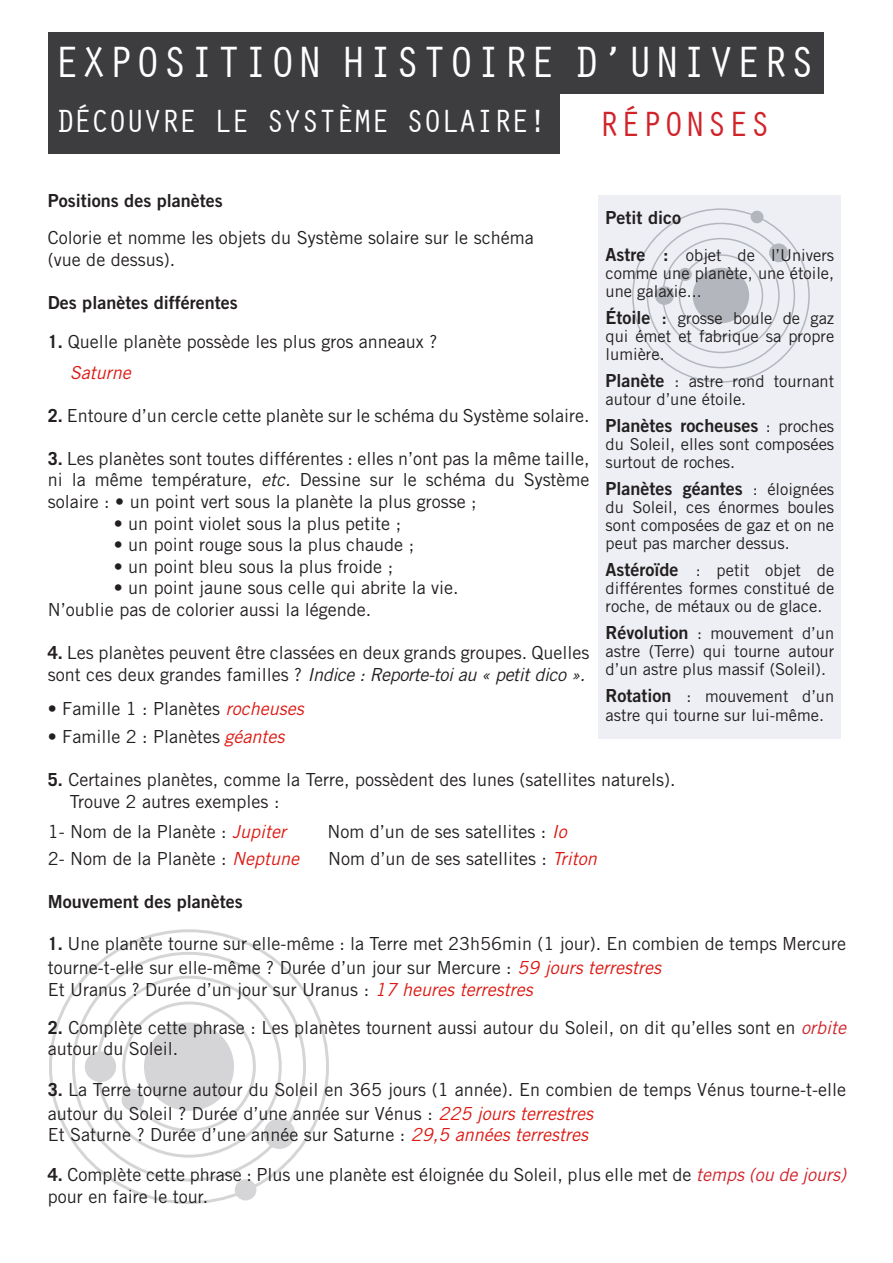
<style>
.page{position:relative;width:893px;height:1263px;background:#fff}
.page>*{position:absolute;margin:0;border:0;box-sizing:border-box;transform-origin:0 0}
.t1{font:45px "Orator";color:#fff}
.t2{font:36px "Orator";color:#d1232a}
.t3{font:33px "Orator";letter-spacing:-.07em;color:#fff}
.t4{font:18px/21.6px "Trade Gothic";color:#231f20}
.t5{font:18px "Trade Gothic Bold Two";color:#231f20}
.t6{font:16.5px/18px "Trade Gothic";color:#231f20;text-align:justify}
.s1{font-weight:700}
.s2{font-style:italic;color:#dc1912}
.s3{font-style:italic}
.s4{font-style:italic;color:#d1232a}
.s5{font-family:"Trade Gothic Bold Two";font-size:18px}
.s6{font-family:"Trade Gothic Bold Two"}
.s7{font-family:"Trade Gothic";font-size:16.5px}
</style>
<div class="page">
<svg style="left:49px;top:929px;width:280px;height:275px"></svg>
<div style="left:123px;top:1090px;width:20px;height:19px;background:#d5d5d7;border-radius:50%"></div>
<div style="left:122px;top:1089px;width:22px;height:22px;border:3px solid #939598;border-radius:50%"></div>
<div style="left:86px;top:1053px;width:29px;height:27px;background:#d5d5d7;border-radius:50%"></div>
<div style="left:85px;top:1051px;width:31px;height:31px;border:3px solid #939598;border-radius:50%"></div>
<div style="left:265px;top:1120px;width:29px;height:27px;background:#d5d5d7;border-radius:50%"></div>
<div style="left:264px;top:1118px;width:31px;height:31px;border:3px solid #939598;border-radius:50%"></div>
<div style="left:236px;top:1181px;width:19px;height:18px;background:#d5d5d7;border-radius:50%"></div>
<div style="left:235px;top:1179px;width:21px;height:21px;border:3px solid #939598;border-radius:50%"></div>
<div style="left:48px;top:91px;width:511px;height:62px;background:#3d3d40"></div>
<div style="left:48px;top:32px;width:776px;height:61px;background:#3d3d40"></div>
<div style="left:598px;top:195px;width:243px;height:544px;background:#edeff4"></div>
<h1 class="t1" style="left:53px;top:40px;width:764px">EXPOSITION HISTOIRE D’UNIVERS</h1>
<h3 class="t3" style="left:55px;top:104px;width:494px">DÉCOUVRE LE SYSTÈME SOLAIRE!</h3>
<h2 class="t2" style="left:598px;top:106px;width:174px">RÉPONSES</h2>
<p class="t5" style="left:48px;top:190px;width:176px">Positions des planètes</p>
<p class="t4" style="left:48px;top:227px;width:487px">Colorie et nomme les objets du Système solaire sur le schéma (vue de dessus).</p>
<p class="t5" style="left:48px;top:291px;width:191px">Des planètes différentes</p>
<p class="t4" style="left:70px;top:326px;width:369px;line-height:30.6px;text-indent:-22px"><span class="s1">1.</span> Quelle planète possède les plus gros anneaux ?<br><span class="s2">Saturne</span></p>
<p class="t4" style="left:48px;top:404px;width:543px"><span class="s1">2.</span> Entoure d’un cercle cette planète sur le schéma du Système solaire.</p>
<p class="t4" style="left:48px;top:447px;width:543px;text-align:justify"><span class="s1">3.</span> Les planètes sont toutes différentes : elles n’ont pas la même taille, ni la même température, <span class="s3">etc.</span> Dessine sur le schéma du Système solaire : • un point vert sous la planète la plus grosse ;</p>
<p class="t4" style="left:114px;top:512px;width:289px">• un point violet sous la plus petite ;</p>
<p class="t4" style="left:114px;top:534px;width:302px">• un point rouge sous la plus chaude ;</p>
<p class="t4" style="left:114px;top:555px;width:281px">• un point bleu sous la plus froide ;</p>
<p class="t4" style="left:48px;top:577px;width:412px;text-indent:66px">• un point jaune sous celle qui abrite la vie.<br>N’oublie pas de colorier aussi la légende.</p>
<p class="t4" style="left:48px;top:642px;width:543px"><span class="s1">4.</span> Les planètes peuvent être classées en deux grands groupes. Quelles sont ces deux grandes familles ? <span class="s3">Indice : Reporte-toi au « petit dico ».</span></p>
<p class="t4" style="left:48px;top:698px;width:257px">• Famille 1 : Planètes <span class="s2">rocheuses</span></p>
<p class="t4" style="left:48px;top:725px;width:238px">• Famille 2 : Planètes <span class="s2">géantes</span></p>
<p class="t4" style="left:70px;top:769px;width:607px;text-indent:-22px"><span class="s1">5.</span> Certaines planètes, comme la Terre, possèdent des lunes (satellites naturels).<br>Trouve 2 autres exemples :</p>
<p class="t4" style="left:48px;top:820px;width:240px">1- Nom de la Planète : <span class="s2">Jupiter</span></p>
<p class="t4" style="left:327px;top:820px;width:241px">Nom d’un de ses satellites : <span class="s2">Io</span></p>
<p class="t4" style="left:48px;top:847px;width:253px">2- Nom de la Planète : <span class="s2">Neptune</span></p>
<p class="t4" style="left:328px;top:847px;width:270px">Nom d’un de ses satellites : <span class="s2">Triton</span></p>
<p class="t5" style="left:48px;top:890px;width:196px">Mouvement des planètes</p>
<p class="t4" style="left:48px;top:931px;width:800px;line-height:24px"><span class="s1">1.</span> Une planète tourne sur elle-même : la Terre met 23h56min (1 jour). En combien de temps Mercure tourne-t-elle sur elle-même ? Durée d’un jour sur Mercure : <span class="s2">59 jours terrestres</span></p>
<p class="t4" style="left:48px;top:978px;width:486px">Et Uranus ? Durée d’un jour sur Uranus : <span class="s2">17 heures terrestres</span></p>
<p class="t4" style="left:48px;top:1016px;width:800px"><span class="s1">2.</span> Complète cette phrase : Les planètes tournent aussi autour du Soleil, on dit qu’elles sont en <span class="s4">orbite </span>autour du Soleil.</p>
<p class="t4" style="left:48px;top:1077px;width:800px;line-height:24px"><span class="s1">3.</span> La Terre tourne autour du Soleil en 365 jours (1 année). En combien de temps Vénus tourne-t-elle autour du Soleil ? Durée d’une année sur Vénus : <span class="s2">225 jours terrestres</span></p>
<p class="t4" style="left:48px;top:1124px;width:542px">Et Saturne ? Durée d’une année sur Saturne : <span class="s2">29,5 années terrestres</span></p>
<p class="t4" style="left:48px;top:1163px;width:800px"><span class="s1">4.</span> Complète cette phrase : Plus une planète est éloignée du Soleil, plus elle met de <span class="s4">temps (ou de jours) </span>pour en faire le tour.</p>
<p class="t5" style="left:606px;top:206px;width:77px">Petit dico</p>
<p class="t6" style="left:606px;top:246px;width:230px"><span class="s5">Astre :</span> objet de l’Univers comme une planète, une étoile, une galaxie...</p>
<p class="t6" style="left:606px;top:309px;width:230px"><span class="s5">Étoile</span> <span class="s6">:</span> grosse boule de gaz qui émet et fabrique sa propre lumière.</p>
<p class="t6" style="left:606px;top:372px;width:230px"><span class="s5">Planète</span> : astre rond tournant autour d’une étoile.</p>
<p class="t5" style="left:606px;top:415px;width:230px">Planètes rocheuses <span class="s7">: proches</span></p>
<p class="t6" style="left:606px;top:435px;width:230px">du Soleil, elles sont composées surtout de roches.</p>
<p class="t5" style="left:606px;top:478px;width:230px">Planètes géantes <span class="s7">: éloignées</span></p>
<p class="t6" style="left:606px;top:498px;width:230px">du Soleil, ces énormes boules sont composées de gaz et on ne peut pas marcher dessus.</p>
<p class="t6" style="left:606px;top:561px;width:230px"><span class="s5">Astéroïde</span> : petit objet de différentes formes constitué de roche, de métaux ou de glace.</p>
<p class="t6" style="left:606px;top:624px;width:230px"><span class="s5">Révolution</span> : mouvement d’un astre (Terre) qui tourne autour d’un astre plus massif (Soleil).</p>
<p class="t6" style="left:606px;top:687px;width:230px"><span class="s5">Rotation</span> : mouvement d’un astre qui tourne sur lui-même.</p>
</div>
